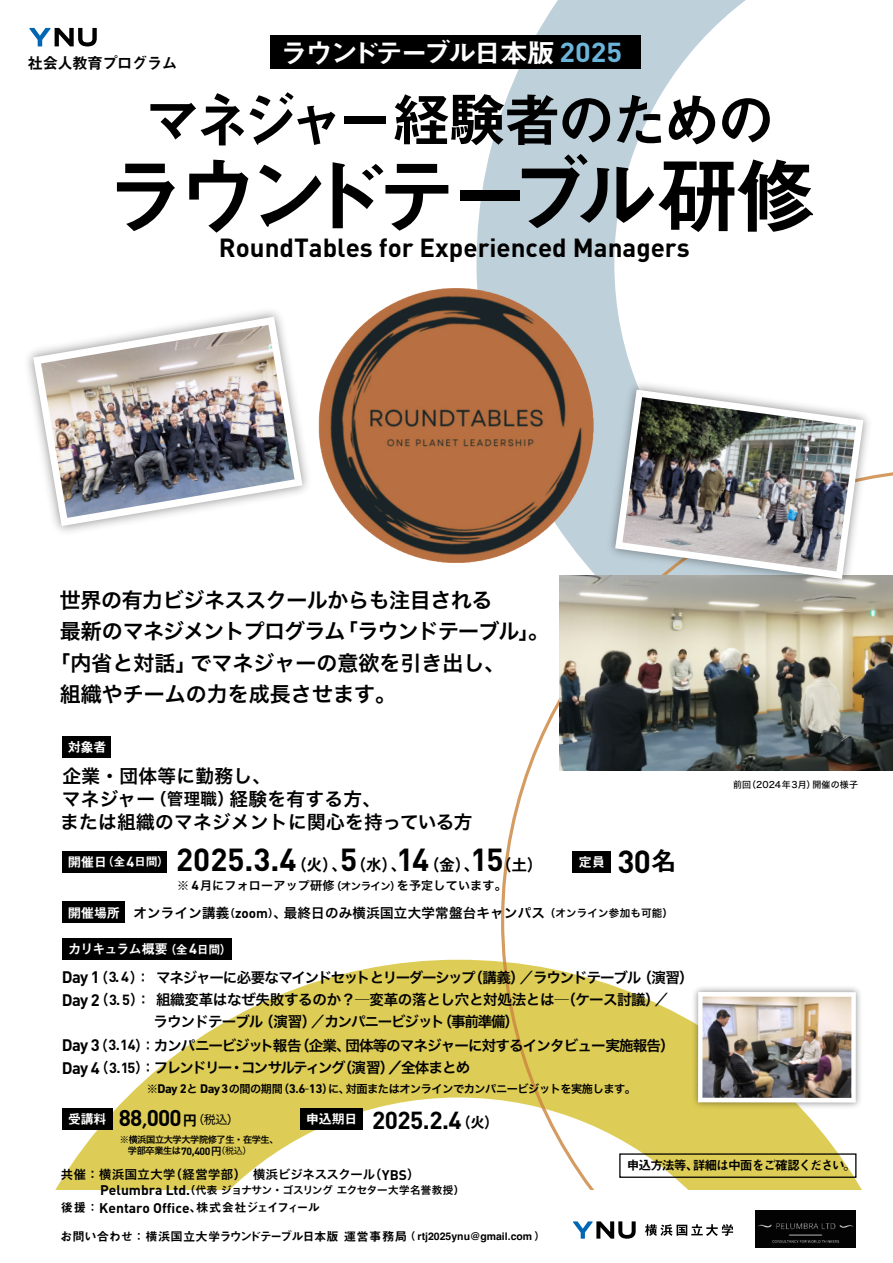
<style>
.page{position:relative;width:893px;height:1263px;background:#fff}
.page>*{position:absolute;margin:0;border:0;box-sizing:border-box;transform-origin:0 0}
.t1{font:83.4px "Midashi Go Pro MB31";letter-spacing:-.12em;color:#000}
.t2{font:58.65px "Midashi Go Pro MB31";letter-spacing:-.1em;color:#000}
.t3{font:700 31.5px "DINOT";color:#000}
.t4{font:26.85px "Midashi Go Pro MB31";letter-spacing:-.12em;color:#fff;scale:1.06 1}
.t5{font:700 25.95px "DINOT";color:#000}
.t6{font:700 24.3px "DINOT";color:#000}
.t7{font:700 22.5px "DINOT";color:#000}
.t8{font:21px "Hiragino Sans W6";color:#000}
.t9{font:21px "Hiragino Sans W6";letter-spacing:-.04em;color:#000}
.t10{font:21px "Hiragino Sans W6";letter-spacing:-.02em;color:#000}
.t11{font:18.6px/23.4px "Hiragino Sans W6";letter-spacing:.02em;color:#000}
.t12{font:16.5px "Midashi Go Pro MB31";color:#000}
.t13{font:15.9px "Midashi Go Pro MB31";letter-spacing:-.06em;color:#000}
.t14{font:14.55px/22.6px "Hiragino Sans W6";letter-spacing:-.06em;color:#000}
.t15{font:14.55px "Hiragino Sans W6";letter-spacing:-.08em;color:#000}
.t16{font:14.55px "Hiragino Sans W6";letter-spacing:-.02em;color:#000}
.t17{font:13.5px "Hiragino Sans W6";letter-spacing:.02em;color:#000}
.t18{font:13.5px "Midashi Go Pro MB31";letter-spacing:-.07em;color:#fff}
.t19{font:12.9px "Midashi Go Pro MB31";letter-spacing:-.08em;color:#000}
.t20{font:12.3px "Midashi Go Pro MB31";letter-spacing:-.02em;color:#000}
.t21{font:12.3px "Hiragino Sans W6";letter-spacing:.04em;color:#000}
.t22{font:12.3px "Midashi Go Pro MB31";letter-spacing:-.08em;color:#000}
.t23{font:12px "Hiragino Sans W6";letter-spacing:.02em;color:#000}
.t24{font:12px "Midashi Go Pro MB31";color:#fff}
.t25{font:11.25px "Hiragino Sans W6";letter-spacing:-.04em;color:#000}
.t26{font:10.5px "Hiragino Sans W6";letter-spacing:-.025em;color:#000}
.t27{font:9.15px/11.6px "Hiragino Sans W6";letter-spacing:-.04em;color:#000}
.t28{font:9px "Hiragino Sans W5";letter-spacing:.02em;color:#000}
.s1{font-family:"DINOT";font-weight:700;font-size:27.15px;color:#6bb5db}
.s2{font-size:16.5px}
.s3{font-size:13.5px}
.s4{font-family:"DINOT";font-weight:700;font-size:14.55px}
.s5{font-family:"DINOT";font-weight:700;font-size:31.5px}
.s6{font-family:"DIN Next LT Pro";font-weight:700;font-size:13.5px}
.s7{font-size:10.5px}
.s8{font-family:"Midashi Go Pro MB31";font-weight:400;font-size:26.4px}
.s9{font-family:"Midashi Go Pro MB31";color:#fff}
.s10{font-family:"DINOT";font-weight:700}
.s11{font-size:12px}
.s12{font-family:"DINOT";font-weight:700;font-size:16.5px}
.s13{font-family:"Midashi Go Pro MB31"}
.s14{font-family:"Hiragino Sans W4"}
.s15{font-family:"DIN Next LT Pro";font-weight:700;font-size:12.75px}
.s16{font-family:"Koz Go Pr 6 N";font-size:12.75px}
.s17{font-family:"Midashi Go Pro MB31";font-weight:400;font-size:13.5px;color:#fff}
.s18{font-family:"Century Gothic"}
.s19{font-family:"Midashi Go Pro MB31";font-weight:400;font-size:15px}
.s20{font-family:"Hiragino Sans W4";font-weight:400;font-size:12px}
.s21{font-family:"DINOT";font-weight:700;font-size:10.5px}
.s22{font-family:"Hiragino Sans W4";font-size:9px}
.s23{font-family:"DINOT";font-weight:700;font-size:13.8px}
.s24{font-family:"Midashi Go Pro MB31";font-size:12.3px}
.s25{font-family:"Helvetica";font-weight:700;font-size:10.5px}
</style>
<div class="page">
<svg style="left:476px;top:0;width:270px;height:207px"></svg>
<svg style="left:56px;top:960px;width:445px;height:229px"></svg>
<svg style="left:501px;top:472px;width:392px;height:717px"></svg>
<svg style="left:29px;top:28px;width:68px;height:18px"></svg>
<div style="left:619px;top:1153px;width:237px;height:25px;border:1px solid #000"></div>
<svg style="left:645px;top:1224px;width:88px;height:12px"></svg>
<svg style="left:573px;top:1221px;width:63px;height:18px"></svg>
<img style="left:755px;top:1210px;width:101px;height:37px">
<div style="left:62px;top:1108px;width:50px;height:22px;background:#000"></div>
<div style="left:300px;top:1108px;width:63px;height:22px;background:#000"></div>
<div style="left:62px;top:938px;width:170px;height:22px;background:#000"></div>
<div style="left:271px;top:36px;width:370px;height:33px;background:#000"></div>
<div style="left:62px;top:902px;width:63px;height:21px;background:#000"></div>
<div style="left:573px;top:851px;width:38px;height:21px;background:#000"></div>
<div style="left:62px;top:736px;width:48px;height:22px;background:#000"></div>
<div style="left:62px;top:851px;width:105px;height:21px;background:#000"></div>
<svg style="left:33px;top:317px;width:209px;height:209px"></svg>
<img style="left:41px;top:325px;width:201px;height:193px">
<img style="left:560px;top:575px;width:333px;height:196px">
<img style="left:681px;top:389px;width:197px;height:204px">
<svg style="left:681px;top:390px;width:182px;height:189px"></svg>
<img style="left:681px;top:397px;width:175px;height:174px">
<img style="left:688px;top:982px;width:178px;height:130px">
<div style="left:698px;top:992px;width:158px;height:110px;background:#fff"></div>
<img style="left:702px;top:996px;width:149px;height:102px">
<img style="left:242px;top:207px;width:439px;height:438px">
<p class="t13" style="left:27px;top:50px;width:152px">社会人教育プログラム</p>
<h3 class="t4" style="left:280px;top:31px;width:324px">ラウンドテーブル日本版 <span class="s1">2025</span></h3>
<h2 class="t2" style="left:144px;top:73px;width:633px">マネジャー経験者のための</h2>
<h1 class="t1" style="left:103px;top:129px;width:717px">ラウンドテーブル研修</h1>
<h3 class="t5" style="left:219px;top:230px;width:472px">RoundTables for Experienced Managers</h3>
<h3 class="t10" style="left:60px;top:581px;width:434px">世界の有力ビジネススクールからも注目される</h3>
<h3 class="t9" style="left:60px;top:612px;width:491px">最新のマネジメントプログラム「ラウンドテーブル」。</h3>
<h3 class="t8" style="left:49px;top:644px;width:458px">「内省と対話」でマネジャーの意欲を引き出し、</h3>
<h3 class="t8" style="left:60px;top:675px;width:337px">組織やチームの力を成長させます。</h3>
<p class="t18" style="left:68px;top:736px;width:40px">対象者</p>
<p class="t11" style="left:60px;top:763px;width:414px">企業・団体等に勤務し、<br>マネジャー<span class="s2">（管理職）</span>経験を有する方、<br>または組織のマネジメントに関心を持っている方</p>
<p class="t24" style="left:68px;top:852px;width:103px"><span class="s3">開催日</span>（全<span class="s4">4</span>日間）</p>
<p class="t12" style="left:176px;top:851px;width:369px"><span class="s5">2025.3.4</span>（火）、<span class="s5">5</span>（水）、<span class="s5">14</span>（金）、<span class="s5">15</span>（土）</p>
<p class="t23" style="left:177px;top:875px;width:331px">※ <span class="s6">4</span>月にフォローアップ研修<span class="s7">（オンライン）</span>を予定しています。</p>
<p class="t18" style="left:578px;top:851px;width:28px">定員</p>
<h3 class="t3" style="left:617px;top:841px;width:60px">30<span class="s8">名</span></h3>
<p class="t17" style="left:68px;top:901px;width:607px"><span class="s9">開催場所</span> オンライン講義<span class="s7">（</span><span class="s10">zoom</span><span class="s7">）</span>、最終日のみ横浜国立大学常盤台キャンパス<span class="s7">（オンライン参加も可能）</span></p>
<p class="t18" style="left:68px;top:938px;width:166px">カリキュラム概要<span class="s11">（全</span><span class="s4">4</span><span class="s11">日間）</span></p>
<p class="t15" style="left:62px;top:964px;width:633px"><span class="s12">Day 1</span><span class="s13">（</span><span class="s10">3. 4</span><span class="s13">）：</span> マネジャーに必要なマインドセットとリーダーシップ（講義）<span class="s14">／</span>ラウンドテーブル（演習）</p>
<p class="t16" style="left:62px;top:987px;width:608px"><span class="s12">Day 2</span><span class="s13">（</span><span class="s10">3. 5</span><span class="s13">）：</span> 組織変革はなぜ失敗するのか？─変革の落とし穴と対処法とは─（ケース討議）<span class="s14">／</span></p>
<p class="t15" style="left:153px;top:1008px;width:367px">ラウンドテーブル（演習）<span class="s14">／</span>カンパニービジット（事前準備）</p>
<p class="t14" style="left:62px;top:1033px;width:614px"><span class="s12">Day 3</span><span class="s13">（</span><span class="s10">3.14</span><span class="s13">）：</span>カンパニービジット報告（企業、団体等のマネジャーに対するインタビュー実施報告）<br><span class="s12">Day 4</span><span class="s13">（</span><span class="s10">3.15</span><span class="s13">）：</span>フレンドリー・コンサルティング（演習）／全体まとめ</p>
<p class="t25" style="left:147px;top:1078px;width:491px">※<span class="s15">Day 2</span>と <span class="s15">Day 3</span>の間の期間（<span class="s15">3.6</span><span class="s16">-</span><span class="s15">13</span>）に、対面またはオンラインでカンパニービジットを実施します。</p>
<h3 class="t7" style="left:68px;top:1103px;width:173px"><span class="s17">受講料</span> 88<span class="s18">,</span>000<span class="s19">円</span><span class="s20">（税込）</span></h3>
<h3 class="t6" style="left:306px;top:1104px;width:195px"><sup>申込期日</sup> 2025.2.4<span class="s19">（火）</span></h3>
<p class="t27" style="left:128px;top:1133px;width:152px;text-indent:-8px">※横浜国立大学大学院修了生・在学生、学部卒業生は<span class="s21">70,400</span><span class="s7">円</span><span class="s22">（税込）</span></p>
<p class="t28" style="left:733px;top:777px;width:127px">前回（2024年3月）開催の様子</p>
<p class="t21" style="left:61px;top:1163px;width:360px">共催：横浜国立大学（経営学部）　横浜ビジネススクール（<span class="s23">YBS</span>）</p>
<p class="t26" style="left:61px;top:1180px;width:405px"><span class="s24">　　　</span> <span class="s23">Pelumbra Ltd.</span>（代表 ジョナサン・ゴスリング エクセター大学名誉教授）</p>
<p class="t22" style="left:61px;top:1198px;width:261px">後援：<span class="s23">Kentaro Office</span>、株式会社ジェイフィール</p>
<p class="t20" style="left:60px;top:1226px;width:486px">お問い合わせ：横浜国立大学ラウンドテーブル日本版 運営事務局<span class="s7">（</span> <span class="s25">rtj2025ynu@gmail.com</span> <span class="s7">）</span></p>
<p class="t19" style="left:627px;top:1155px;width:231px">申込方法等、詳細は中面をご確認ください。</p>
</div>
